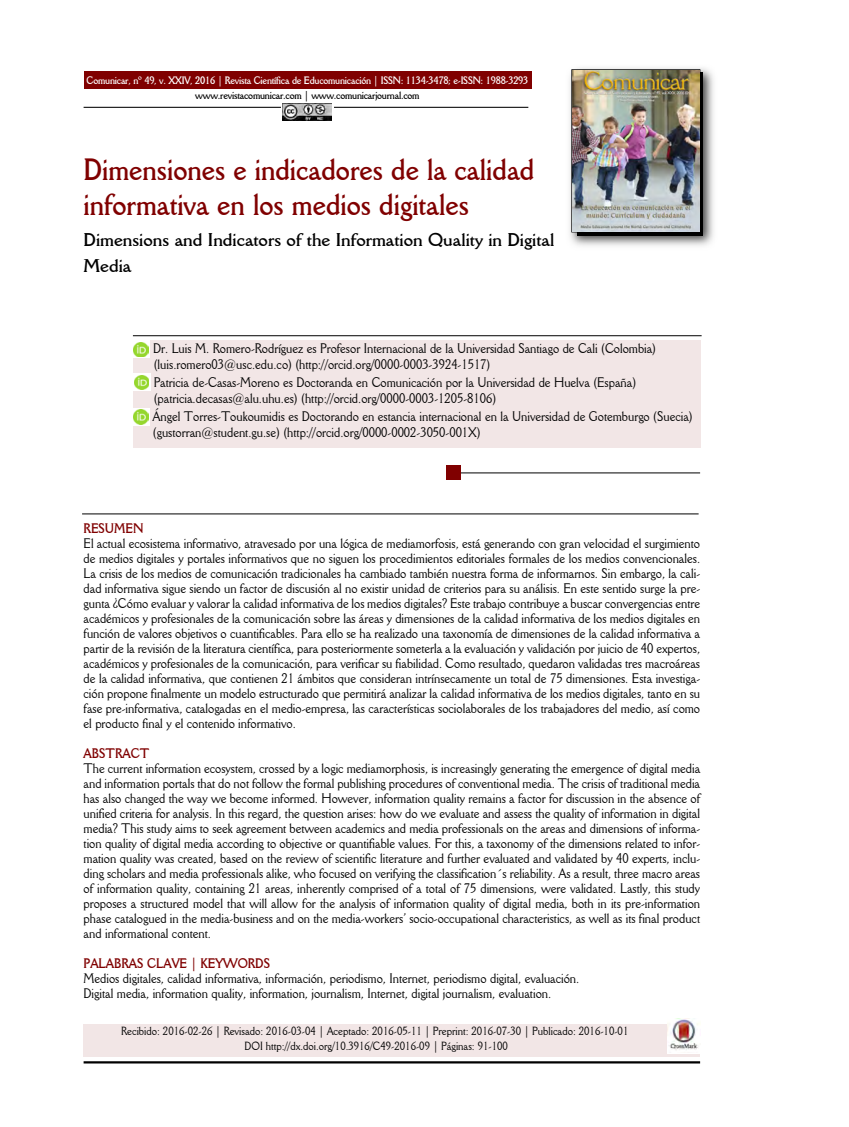
<style>
.page{position:relative;width:849px;height:1127px;background:#fff}
.page>*{position:absolute;margin:0;border:0;box-sizing:border-box;transform-origin:0 0}
.t1{font:700 30px/34.5px "Della Robbia BT";color:#800000;scale:.9 1}
.t2{font:700 18px/26px "Della Robbia BT";color:#000}
.t3{font:13.5px/15px "Della Robbia BT";color:#000;scale:.9 1}
.t4{font:700 13.5px "Della Robbia BT";color:#800000;scale:.9 1}
.t5{font:11.55px/15px "Della Robbia BT";color:#000;text-align:center;scale:.9 1}
.t6{font:700 10.5px "Della Robbia BT";letter-spacing:-.02em;color:#fff;scale:.9 1}
.t7{font:700 10.5px "Della Robbia BT";letter-spacing:-.02em;color:#000;scale:.9 1}
</style>
<div class="page">
<svg style="left:83px;top:106px;width:446px;height:2px"></svg>
<div style="left:84px;top:71px;width:448px;height:17px;background:#800000"></div>
<div style="left:133px;top:340px;width:567px;height:108px;background:#f2e6e6"></div>
<div style="left:84px;top:1024px;width:616px;height:33px;background:#f2e6e6"></div>
<svg style="left:132px;top:335px;width:570px;height:1px"></svg>
<svg style="left:82px;top:513px;width:617px;height:1px"></svg>
<svg style="left:461px;top:472px;width:240px;height:1px"></svg>
<div style="left:668px;top:1018px;width:32px;height:35px;background:#fff"></div>
<img style="left:668px;top:1018px;width:32px;height:32px">
<hr style="left:84px;top:1061px;width:616px;height:2px;background:#000">
<div style="left:446px;top:466px;width:15px;height:14px;background:#800000"></div>
<svg style="left:133px;top:408px;width:17px;height:17px"></svg>
<img style="left:134px;top:409px;width:15px;height:15px">
<div style="left:133px;top:373px;width:18px;height:18px;background:#fff"></div>
<img style="left:134px;top:375px;width:15px;height:15px">
<div style="left:281px;top:103px;width:53px;height:18px;background:#fff"></div>
<img style="left:282px;top:103px;width:50px;height:18px">
<img style="left:569px;top:68px;width:145px;height:178px">
<img style="left:577px;top:73px;width:125px;height:163px">
<img style="left:572px;top:70px;width:128px;height:162px">
<svg style="left:133px;top:340px;width:17px;height:18px"></svg>
<img style="left:134px;top:342px;width:14px;height:15px">
<p class="t6" style="left:87px;top:74px;width:492px">Comunicar, nº 49, v. XXIV, 2016 | Revista Científica de Educomunicación | ISSN: 1134-3478; e-ISSN: 1988-3293</p>
<p class="t7" style="left:195px;top:88px;width:251px">www.revistacomunicar.com | www.comunicarjournal.com</p>
<h1 class="t1" style="left:84px;top:152px;width:502px">Dimensiones e indicadores de la calidad informativa en los medios digitales</h1>
<h2 class="t2" style="left:84px;top:227px;width:472px">Dimensions and Indicators of the Information Quality in Digital<br>Media</h2>
<p class="t3" style="left:153px;top:341px;width:560px;line-height:15.8px">Dr. Luis M. Romero-Rodríguez es Profesor Internacional de la Universidad Santiago de Cali (Colombia) (luis.romero03@usc.edu.co) (http://orcid.org/0000-0003-3924-1517)</p>
<p class="t3" style="left:154px;top:374px;width:538px;line-height:15.8px">Patricia de-Casas-Moreno es Doctoranda en Comunicación por la Universidad de Huelva (España) (patricia.decasas@alu.uhu.es) (http://orcid.org/0000-0003-1205-8106)</p>
<p class="t3" style="left:153px;top:408px;width:601px;line-height:15.8px">Ángel Torres-Toukoumidis es Doctorando en estancia internacional en la Universidad de Gotemburgo (Suecia) (gustorran@student.gu.se) (http://orcid.org/0000-0002-3050-001X)</p>
<p class="t4" style="left:84px;top:519px;width:68px">RESUMEN</p>
<p class="t3" style="left:84px;top:535px;width:687px;text-align:justify">El actual ecosistema informativo, atravesado por una lógica de mediamorfosis, está generando con gran velocidad el surgimiento de medios digitales y portales informativos que no siguen los procedimientos editoriales formales de los medios convencionales.<br>La crisis de los medios de comunicación tradicionales ha cambiado también nuestra forma de informarnos. Sin embargo, la cali&shy;dad informativa sigue siendo un factor de discusión al no existir unidad de criterios para su análisis. En este sentido surge la pre&shy;gunta ¿Cómo evaluar y valorar la calidad informativa de los medios digitales? Este trabajo contribuye a buscar convergencias entre académicos y profesionales de la comunicación sobre las áreas y dimensiones de la calidad informativa de los medios digitales en función de valores objetivos o cuantificables. Para ello se ha realizado una taxonomía de dimensiones de la calidad informativa a partir de la revisión de la literatura científica, para posteriormente someterla a la evaluación y validación por juicio de 40 expertos, académicos y profesionales de la comunicación, para verificar su fiabilidad. Como resultado, quedaron validadas tres macroáreas de la calidad informativa, que contienen 21 ámbitos que consideran intrínsecamente un total de 75 dimensiones. Esta investiga&shy;ción propone finalmente un modelo estructurado que permitirá analizar la calidad informativa de los medios digitales, tanto en su fase pre-informativa, catalogadas en el medio-empresa, las características sociolaborales de los trabajadores del medio, así como el producto final y el contenido informativo.</p>
<p class="t4" style="left:84px;top:744px;width:75px">ABSTRACT</p>
<p class="t3" style="left:84px;top:760px;width:687px;text-align:justify">The current information ecosystem, crossed by a logic mediamorphosis, is increasingly generating the emergence of digital media and information portals that do not follow the formal publishing procedures of conventional media. The crisis of traditional media has also changed the way we become informed. However, information quality remains a factor for discussion in the absence of unified criteria for analysis. In this regard, the question arises: how do we evaluate and assess the quality of information in digital media? This study aims to seek agreement between academics and media professionals on the areas and dimensions of informa&shy;tion quality of digital media according to objective or quantifiable values. For this, a taxonomy of the dimensions related to infor&shy;mation quality was created, based on the review of scientific literature and further evaluated and validated by 40 experts, inclu&shy;ding scholars and media professionals alike, who focused on verifying the classification´s reliability. As a result, three macro areas of information quality, containing 21 areas, inherently comprised of a total of 75 dimensions, were validated. Lastly, this study proposes a structured model that will allow for the analysis of information quality of digital media, both in its pre-information phase catalogued in the media-business and on the media-workers’ socio-occupational characteristics, as well as its final product and informational content.</p>
<p class="t4" style="left:84px;top:954px;width:209px">PALABRAS CLAVE | KEYWORDS</p>
<p class="t3" style="left:84px;top:970px;width:552px">Medios digitales, calidad informativa, información, periodismo, Internet, periodismo digital, evaluación.<br>Digital media, information quality, information, journalism, Internet, digital journalism, evaluation.</p>
<p class="t5" style="left:121px;top:1023px;width:565px">Recibido: 2016-02-26 | Revisado: 2016-03-04 | Aceptado: 2016-05-11 | Preprint: 2016-07-30 | Publicado: 2016-10-01<br>DOI http://dx.doi.org/10.3916/C49-2016-09 | Páginas: 91-100</p>
</div>
